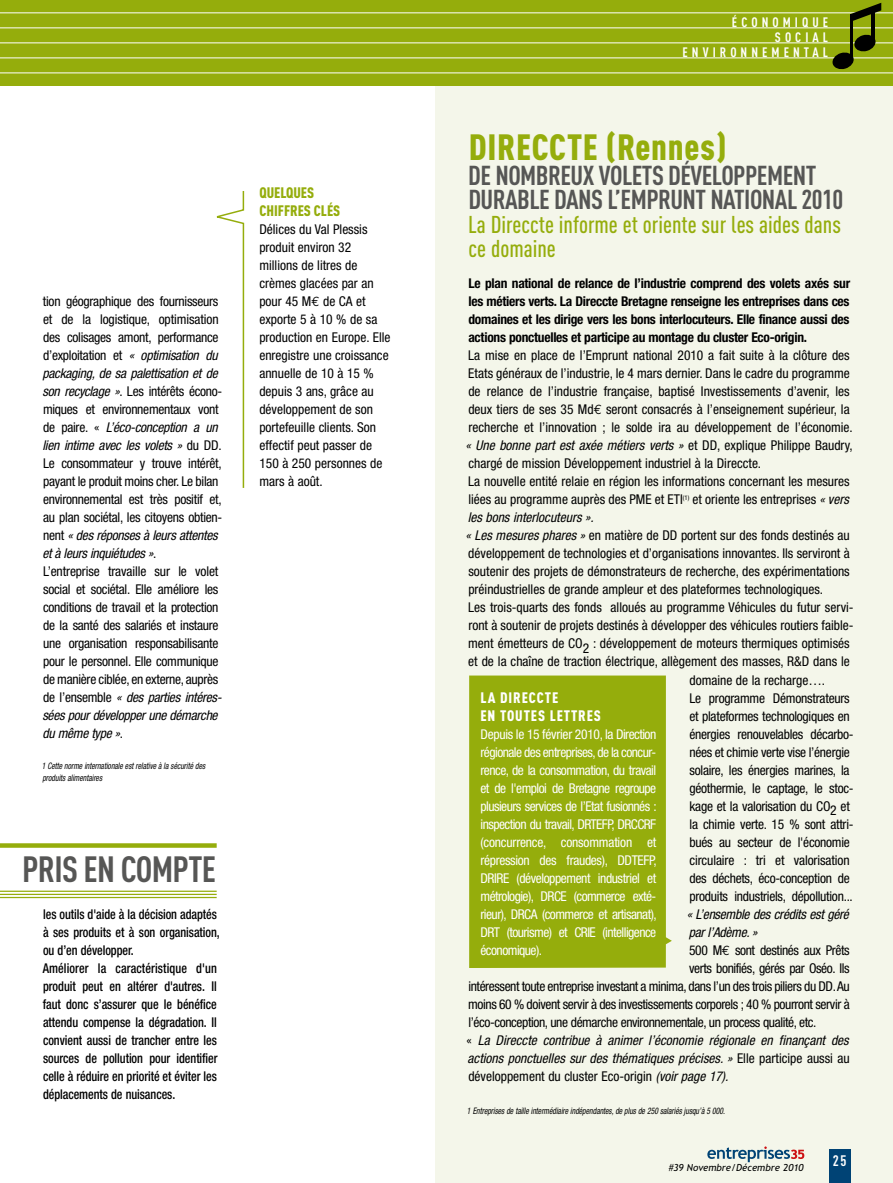
<style>
.page{position:relative;width:893px;height:1183px;background:#fff}
.page>*{position:absolute;margin:0;border:0;box-sizing:border-box;transform-origin:0 0}
.t1{font:900 36px "DIN Cond";letter-spacing:.02em;color:#95ad0c}
.t2{font:700 36px "DIN Cond";letter-spacing:-.02em;color:#565655}
.t3{font:700 27px/24px "DIN Cond";letter-spacing:-.02em;color:#565655}
.t4{font:500 24px/24px "DIN Cond";color:#95ad0c}
.t5{font:900 15px/18px "DIN Cond";letter-spacing:.06em;color:#fff}
.t6{font:900 15px/18px "DIN Cond";color:#95ad0c}
.t7{font:700 15px "DIN Cond";color:#fff}
.t8{font:condensed 13.5px/18px "Helvetica Neue";color:#000}
.t9{font:condensed 13.5px/18px "Helvetica Neue";letter-spacing:-.02em;color:#000}
.t10{font:condensed 13.5px/18px "Helvetica Neue";letter-spacing:-.04em;color:#fff;text-align:justify}
.t11{font:500 condensed 13.5px/18px "Helvetica Neue";letter-spacing:-.005em;color:#000;scale:.9 1}
.t12{font:condensed 13.5px "Helvetica Neue";letter-spacing:-.03em;color:#000}
.t13{font:700 condensed 13.5px/18px "Helvetica Neue";letter-spacing:-.02em;color:#000;text-align:justify}
.t14{font:italic condensed 13.5px "Helvetica Neue";color:#000}
.t15{font:italic condensed 13.5px "Helvetica Neue";letter-spacing:-.02em;color:#000}
.t16{font:700 13.5px/15px "DIN Cond";letter-spacing:.3em;color:#fff;text-align:right}
.t17{font:9.75px "Trebuchet MS Italic";color:#000}
.t18{font:italic condensed 9px/12px "Helvetica Neue";color:#000;scale:.85 1}
.s1{font-style:italic}
.s2{font-family:"Euro Mono";font-stretch:normal}
.s3{font-style:normal}
</style>
<div class="page">
<div style="left:0;top:0;width:893px;height:85px;background:#95ad0c"></div>
<hr style="left:0;top:12px;width:893px;height:1px;background:#fff">
<hr style="left:0;top:27px;width:893px;height:1px;background:#fff">
<hr style="left:0;top:42px;width:893px;height:1px;background:#fff">
<hr style="left:0;top:57px;width:893px;height:1px;background:#fff">
<hr style="left:0;top:72px;width:893px;height:1px;background:#fff">
<hr style="left:850px;top:14px;width:3px;height:46px;background:#000">
<hr style="left:871px;top:11px;width:3px;height:29px;background:#000">
<svg style="left:850px;top:3px;width:31px;height:19px"></svg>
<svg style="left:831px;top:34px;width:45px;height:36px"></svg>
<div style="left:435px;top:86px;width:458px;height:1096px;background:#f4f6ea"></div>
<svg style="left:469px;top:675px;width:203px;height:292px;fill:#95ad0c"></svg>
<svg style="left:0;top:843px;width:217px;height:4px"></svg>
<hr style="left:0;top:890px;width:217px;height:1px;background:#95ad0c">
<hr style="left:0;top:893px;width:217px;height:1px;background:#95ad0c">
<hr style="left:0;top:896px;width:217px;height:1px;background:#95ad0c">
<svg style="left:216px;top:191px;width:29px;height:297px"></svg>
<svg style="left:707px;top:1146px;width:97px;height:15px"></svg>
<div style="left:829px;top:1149px;width:21px;height:33px;background:#004375"></div>
<p class="t9" style="left:42px;top:292px;width:182px">tion géographique des fournisseurs et de la logistique, optimisation des colisages amont, performance d’exploitation et <span class="s1">« optimisation du packaging, de sa palettisation et de son recyclage »</span>. Les intérêts écono&shy;miques et environnementaux vont de paire. « <span class="s1">L’éco-conception a un lien intime avec les volets »</span> du DD.<br>Le consommateur y trouve intérêt, payant le produit moins cher. Le bilan environnemental est très positif et, au plan sociétal, les citoyens obtien&shy;nent <span class="s1">« des réponses à leurs attentes et à leurs inquiétudes »</span>.<br>L’entreprise travaille sur le volet social et sociétal. Elle améliore les conditions de travail et la protection de la santé des salariés et instaure une organisation responsabilisante pour le personnel. Elle communique de manière ciblée, en externe, auprès de l’ensemble <span class="s1">« des parties intéres&shy;sées pour développer une démarche du même type »</span>.</p>
<p class="t18" style="left:42px;top:759px;width:194px">1 Cette norme internationale est relative à la sécurité des produits alimentaires</p>
<h1 class="t2" style="left:22px;top:847px;width:196px">PRIS EN COMPTE</h1>
<p class="t11" style="left:43px;top:904px;width:198px">les outils d'aide à la décision adaptés à ses produits et à son organisation, ou d’en développer.<br>Améliorer la caractéristique d'un produit peut en altérer d'autres. Il faut donc s’assurer que le bénéfice attendu compense la dégradation. Il convient aussi de trancher entre les sources de pollution pour identifier celle à réduire en priorité et éviter les déplacements de nuisances.</p>
<p class="t6" style="left:259px;top:183px;width:75px">QUELQUES<br>CHIFFRES CLÉS</p>
<p class="t8" style="left:259px;top:220px;width:133px">Délices du Val Plessis produit environ 32 millions de litres de crèmes glacées par an pour 45 M<span class="s2">€</span> de CA et exporte 5 à 10 % de sa production en Europe. Elle enregistre une croissance annuelle de 10 à 15 % depuis 3 ans, grâce au développement de son portefeuille clients. Son effectif peut passer de<br>150 à 250 personnes de mars à août.</p>
<p class="t16" style="left:682px;top:15px;width:147px">ÉCONOMIQUE<br>SOCIAL<br>ENVIRONNEMENTAL</p>
<h1 class="t1" style="left:469px;top:125px;width:259px">DIRECCTE (RENNES)</h1>
<h2 class="t3" style="left:468px;top:162px;width:376px">DE NOMBREUX VOLETS DÉVELOPPEMENT<br>DURABLE DANS L’EMPRUNT NATIONAL 2010</h2>
<h3 class="t4" style="left:468px;top:211px;width:374px">La Direccte informe et oriente sur les aides dans ce domaine</h3>
<p class="t13" style="left:468px;top:274px;width:383px">Le plan national de relance de l’industrie comprend des volets axés sur les métiers verts. La Direccte Bretagne renseigne les entreprises dans ces domaines et les dirige vers les bons interlocuteurs. Elle finance aussi des actions ponctuelles et participe au montage du cluster Eco-origin.</p>
<p class="t8" style="left:468px;top:346px;width:383px">La mise en place de l’Emprunt national 2010 a fait suite à la clôture des</p>
<p class="t8" style="left:468px;top:364px;width:383px">Etats généraux de l’industrie, le 4 mars dernier. Dans le cadre du programme</p>
<p class="t8" style="left:468px;top:382px;width:383px">de relance de l’industrie française, baptisé Investissements d’avenir, les</p>
<p class="t8" style="left:468px;top:400px;width:383px">deux tiers de ses 35 Md<span class="s2">€</span> seront consacrés à l’enseignement supérieur, la</p>
<p class="t8" style="left:468px;top:418px;width:386px">recherche et l’innovation ; le solde ira au développement de l’économie.</p>
<p class="t14" style="left:466px;top:437px;width:389px">« Une bonne part est axée métiers verts » <span class="s3">et DD, explique Philippe Baudry,</span></p>
<p class="t8" style="left:468px;top:454px;width:294px">chargé de mission Développement industriel à la Direccte.</p>
<p class="t8" style="left:468px;top:472px;width:383px">La nouvelle entité relaie en région les informations concernant les mesures</p>
<p class="t8" style="left:468px;top:490px;width:382px">liées au programme auprès des PME et ETI<sup>(1)</sup> et oriente les entreprises <span class="s1">« vers</span></p>
<p class="t14" style="left:468px;top:509px;width:127px">les bons interlocuteurs ».</p>
<p class="t8" style="left:466px;top:526px;width:386px"><span class="s1">« Les mesures phares »</span> en matière de DD portent sur des fonds destinés au</p>
<p class="t8" style="left:468px;top:544px;width:383px">développement de technologies et d’organisations innovantes. Ils serviront à</p>
<p class="t8" style="left:468px;top:562px;width:383px">soutenir des projets de démonstrateurs de recherche, des expérimentations</p>
<p class="t8" style="left:468px;top:580px;width:356px">préindustrielles de grande ampleur et des plateformes technologiques.</p>
<p class="t8" style="left:468px;top:598px;width:387px">Les trois-quarts des fonds alloués au programme Véhicules du futur servi-</p>
<p class="t8" style="left:468px;top:616px;width:387px">ront à soutenir de projets destinés à développer des véhicules routiers faible-</p>
<p class="t8" style="left:468px;top:634px;width:383px">ment émetteurs de CO2 : développement de moteurs thermiques optimisés</p>
<p class="t8" style="left:468px;top:652px;width:383px">et de la chaîne de traction électrique, allègement des masses, R&amp;D dans le</p>
<p class="t8" style="left:689px;top:670px;width:137px">domaine de la recharge….</p>
<p class="t8" style="left:689px;top:688px;width:162px">Le programme Démonstrateurs</p>
<p class="t9" style="left:689px;top:706px;width:162px">et plateformes technologiques en</p>
<p class="t9" style="left:689px;top:724px;width:166px">énergies renouvelables décarbo-</p>
<p class="t9" style="left:689px;top:742px;width:162px">nées et chimie verte vise l’énergie</p>
<p class="t9" style="left:690px;top:760px;width:162px">solaire, les énergies marines, la</p>
<p class="t9" style="left:689px;top:778px;width:166px">géothermie, le captage, le stoc-</p>
<p class="t9" style="left:689px;top:796px;width:162px">kage et la valorisation du CO2 et</p>
<p class="t9" style="left:689px;top:814px;width:166px">la chimie verte. 15 % sont attri-</p>
<p class="t9" style="left:689px;top:832px;width:162px">bués au secteur de l'économie</p>
<p class="t8" style="left:689px;top:850px;width:162px">circulaire : tri et valorisation</p>
<p class="t9" style="left:689px;top:868px;width:162px">des déchets, éco-conception de</p>
<p class="t9" style="left:689px;top:886px;width:165px">produits industriels, dépollution...</p>
<p class="t15" style="left:687px;top:905px;width:164px">« L’ensemble des crédits est géré</p>
<p class="t15" style="left:689px;top:923px;width:70px">par l’Adème. »</p>
<p class="t12" style="left:689px;top:941px;width:162px">500 M<span class="s2">€</span> sont destinés aux Prêts</p>
<p class="t12" style="left:689px;top:959px;width:162px">verts bonifiés, gérés par Oséo. Ils</p>
<p class="t12" style="left:468px;top:977px;width:383px">intéressent toute entreprise investant a minima, dans l’un des trois piliers du DD. Au</p>
<p class="t12" style="left:468px;top:995px;width:383px">moins 60 % doivent servir à des investissements corporels ; 40 % pourront servir à</p>
<p class="t12" style="left:468px;top:1013px;width:350px">l’éco-conception, une démarche environnementale, un process qualité, etc.</p>
<p class="t14" style="left:466px;top:1031px;width:384px"><span class="s3">«</span> La Direccte contribue à animer l’économie régionale en finançant des</p>
<p class="t14" style="left:468px;top:1049px;width:384px">actions ponctuelles sur des thématiques précises. » <span class="s3">Elle participe aussi au</span></p>
<p class="t8" style="left:468px;top:1066px;width:262px">développement du cluster Eco-origin <span class="s1">(voir page 17).</span></p>
<p class="t18" style="left:467px;top:1104px;width:305px">1 Entreprises de taille intermédiaire indépendantes, de plus de 250 salariés jusqu’à 5 000.</p>
<p class="t5" style="left:480px;top:687px;width:121px">LA DIRECCTE<br>EN TOUTES LETTRES</p>
<p class="t10" style="left:480px;top:724px;width:178px">Depuis le 15 février 2010, la Direction régionale des entreprises, de la concur&shy;rence, de la consommation, du travail et de l'emploi de Bretagne regroupe plusieurs services de l’Etat fusionnés : inspection du travail, DRTEFP, DRCCRF (concurrence, consommation et répression des fraudes), DDTEFP, DRIRE (développement industriel et métrologie), DRCE (commerce exté&shy;rieur), DRCA (commerce et artisanat), DRT (tourisme) et CRIE (intelligence économique).</p>
<p class="t17" style="left:668px;top:1161px;width:137px">#39 Novembre/Décembre 2010</p>
<p class="t7" style="left:833px;top:1150px;width:15px">25</p>
</div>
